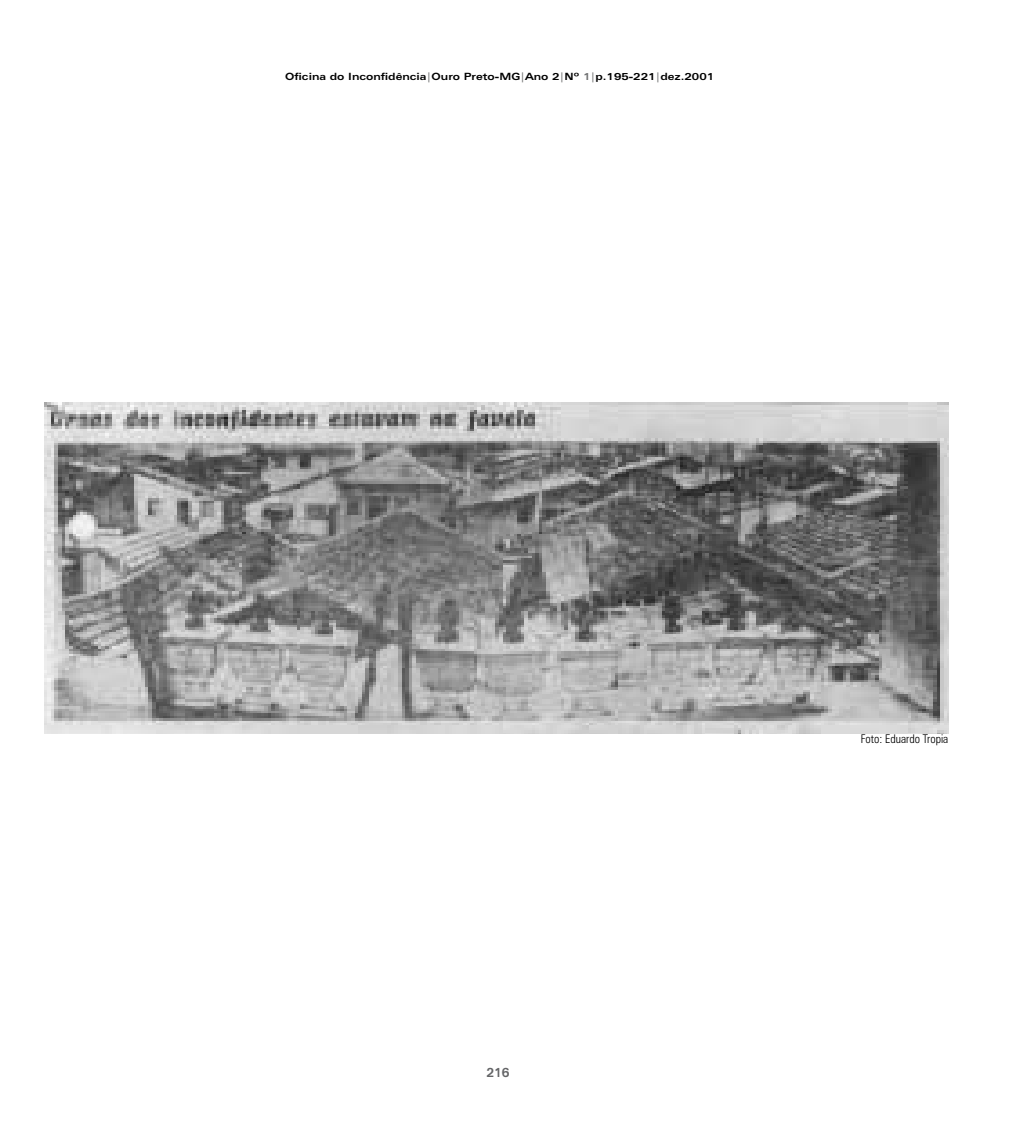
<style>
.page{position:relative;width:1021px;height:1134px;background:#fff}
.page>*{position:absolute;margin:0;border:0;box-sizing:border-box;transform-origin:0 0}
.t1{font:700 expanded 13px "Zurich BT";color:#646567;scale:.8 1}
.t2{font:300 condensed 12px "Zurich BT";color:#000}
.t3{font:700 expanded 10px "Zurich BT";color:#000}
.s1{color:#707172}
</style>
<div class="page">
<img style="left:44px;top:402px;width:904px;height:331px">
<p class="t3" style="left:285px;top:70px;width:430px">Oficina do Inconfidência<span class="s1">|</span>Ouro Preto-MG<span class="s1">|</span>Ano 2<span class="s1">|</span>Nº <span class="s1">1|</span>p.195-221<span class="s1">|</span>dez.2001</p>
<h1 class="t1" style="left:486px;top:1064px;width:30px">216</h1>
<p class="t2" style="left:860px;top:731px;width:89px">Foto: Eduardo Tropia</p>
</div>
